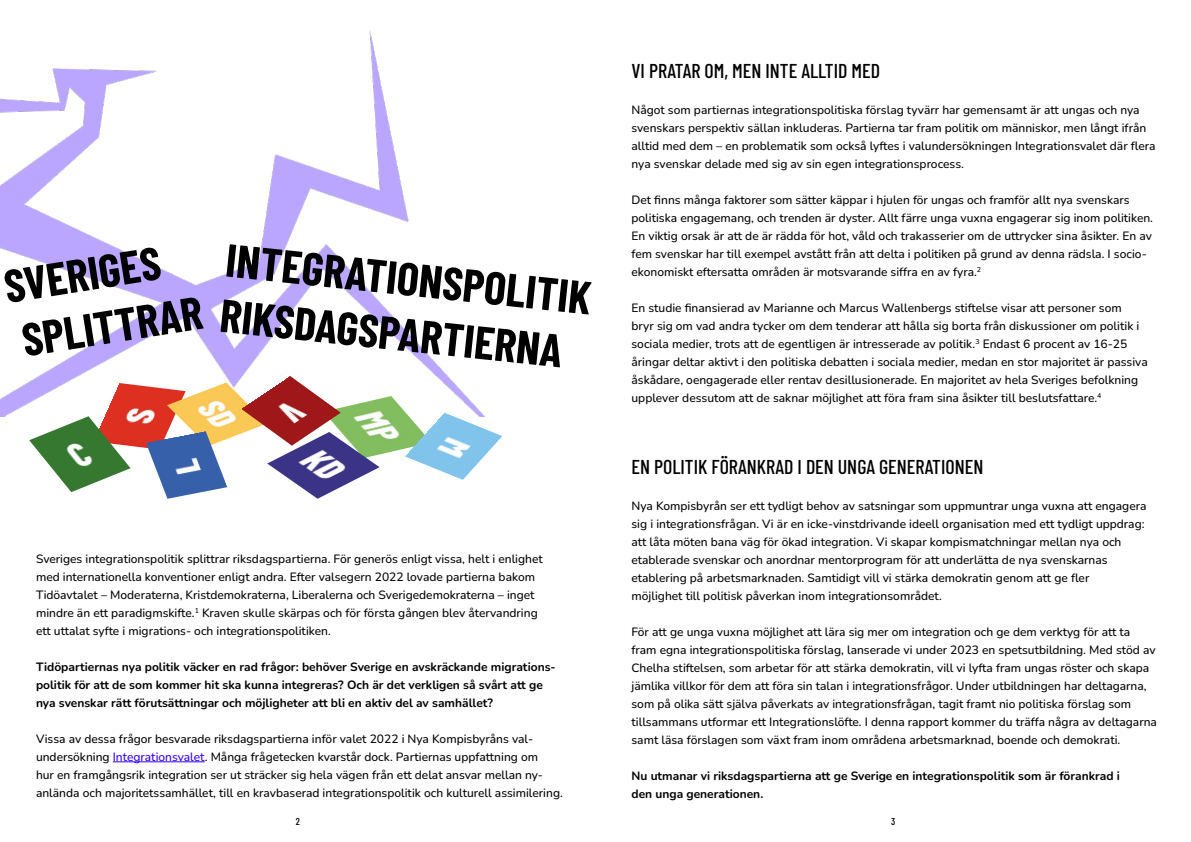
<style>
.page{position:relative;width:1191px;height:842px;background:#fff}
.page>*{position:absolute;margin:0;border:0;box-sizing:border-box;transform-origin:0 0}
.t1{font:700 46.3px/55.6px "Barlow Condensed";color:#000}
.t2{font:500 20px "Barlow Condensed";color:#000}
.t3{font:500 12px/18px "Nunito";color:#000}
.t4{font:700 12px/18px "Nunito";color:#000}
.t5{font:500 10px "Barlow Condensed";color:#000}
.s1{color:#30f}
</style>
<div class="page">
<img style="left:0;top:31px;width:481px;height:385px">
<hr style="left:113px;top:762px;width:92px;height:1px;background:#30f">
<img style="left:341px;top:396px;width:90px;height:59px">
<img style="left:93px;top:383px;width:74px;height:65px">
<img style="left:167px;top:382px;width:74px;height:57px">
<img style="left:146px;top:431px;width:81px;height:68px">
<img style="left:241px;top:376px;width:100px;height:58px">
<img style="left:267px;top:432px;width:112px;height:67px">
<img style="left:29px;top:416px;width:102px;height:76px">
<img style="left:405px;top:412px;width:97px;height:68px">
<h1 class="t1" style="left:0;top:257px;width:193px;rotate:-9deg">SVERIGES<br>SPLITTRAR</h1>
<h1 class="t1" style="left:229px;top:229px;width:368px;rotate:6deg">INTEGRATIONSPOLITIK<br>RIKSDAGSPARTIERNA</h1>
<p class="t3" style="left:36px;top:549px;width:508px">Sveriges integrationspolitik splittrar riksdagspartierna. För generös enligt vissa, helt i enlighet med internationella konventioner enligt andra. Efter valsegern 2022 lovade partierna bakom Tidöavtalet – Moderaterna, Kristdemokraterna, Liberalerna och Sverigedemokraterna – inget mindre än ett paradigmskifte.<sup>1</sup> Kraven skulle skärpas och för första gången blev återvandring ett uttalat syfte i migrations- och integrationspolitiken.</p>
<p class="t4" style="left:36px;top:657px;width:521px">Tidöpartiernas nya politik väcker en rad frågor: behöver Sverige en avskräckande migrations&shy;politik för att de som kommer hit ska kunna integreras? Och är det verkligen så svårt att ge nya svenskar rätt förutsättningar och möjligheter att bli en aktiv del av samhället?</p>
<p class="t3" style="left:36px;top:729px;width:528px">Vissa av dessa frågor besvarade riksdagspartierna inför valet 2022 i Nya Kompisbyråns val&shy;undersökning <span class="s1">Integrationsvalet</span>. Många frågetecken kvarstår dock. Partiernas uppfattning om<br>hur en framgångsrik integration ser ut sträcker sig hela vägen från ett delat ansvar mellan ny&shy;anlända och majoritetssamhället, till en kravbaserad integrationspolitik och kulturell assimilering.</p>
<h2 class="t2" style="left:631px;top:56px;width:250px">VI PRATAR OM, MEN INTE ALLTID MED</h2>
<p class="t3" style="left:631px;top:100px;width:525px">Något som partiernas integrationspolitiska förslag tyvärr har gemensamt är att ungas och nya svenskars perspektiv sällan inkluderas. Partierna tar fram politik om människor, men långt ifrån alltid med dem – en problematik som också lyftes i valundersökningen Integrationsvalet där flera nya svenskar delade med sig av sin egen integrationsprocess.</p>
<p class="t3" style="left:631px;top:190px;width:523px">Det finns många faktorer som sätter käppar i hjulen för ungas och framför allt nya svenskars politiska engagemang, och trenden är dyster. Allt färre unga vuxna engagerar sig inom politiken.<br>En viktig orsak är att de är rädda för hot, våld och trakasserier om de uttrycker sina åsikter. En av fem svenskar har till exempel avstått från att delta i politiken på grund av denna rädsla. I socio&shy;ekonomiskt eftersatta områden är motsvarande siffra en av fyra.<sup>2</sup></p>
<p class="t3" style="left:631px;top:298px;width:518px">En studie finansierad av Marianne och Marcus Wallenbergs stiftelse visar att personer som<br>bryr sig om vad andra tycker om dem tenderar att hålla sig borta från diskussioner om politik i sociala medier, trots att de egentligen är intresserade av politik.<sup>3</sup> Endast 6 procent av 16-25 åringar deltar aktivt i den politiska debatten i sociala medier, medan en stor majoritet är passiva åskådare, oengagerade eller rentav desillusionerade. En majoritet av hela Sveriges befolkning upplever dessutom att de saknar möjlighet att föra fram sina åsikter till beslutsfattare.<sup>4</sup></p>
<h2 class="t2" style="left:631px;top:452px;width:353px">EN POLITIK FÖRANKRAD I DEN UNGA GENERATIONEN</h2>
<p class="t3" style="left:631px;top:496px;width:516px">Nya Kompisbyrån ser ett tydligt behov av satsningar som uppmuntrar unga vuxna att engagera sig i integrationsfrågan. Vi är en icke-vinstdrivande ideell organisation med ett tydligt uppdrag: att låta möten bana väg för ökad integration. Vi skapar kompismatchningar mellan nya och etablerade svenskar och anordnar mentorprogram för att underlätta de nya svenskarnas etablering på arbetsmarknaden. Samtidigt vill vi stärka demokratin genom att ge fler<br>möjlighet till politisk påverkan inom integrationsområdet.</p>
<p class="t3" style="left:631px;top:622px;width:527px">För att ge unga vuxna möjlighet att lära sig mer om integration och ge dem verktyg för att ta fram egna integrationspolitiska förslag, lanserade vi under 2023 en spetsutbildning. Med stöd av Chelha stiftelsen, som arbetar för att stärka demokratin, vill vi lyfta fram ungas röster och skapa jämlika villkor för dem att föra sin talan i integrationsfrågor. Under utbildningen har deltagarna, som på olika sätt själva påverkats av integrationsfrågan, tagit framt nio politiska förslag som tillsammans utformar ett Integrationslöfte. I denna rapport kommer du träffa några av deltagarna samt läsa förslagen som växt fram inom områdena arbetsmarknad, boende och demokrati.</p>
<p class="t4" style="left:631px;top:766px;width:490px">Nu utmanar vi riksdagspartierna att ge Sverige en integrationspolitik som är förankrad i den unga generationen.</p>
<p class="t5" style="left:296px;top:814px;width:6px">2</p>
<p class="t5" style="left:891px;top:814px;width:6px">3</p>
</div>
